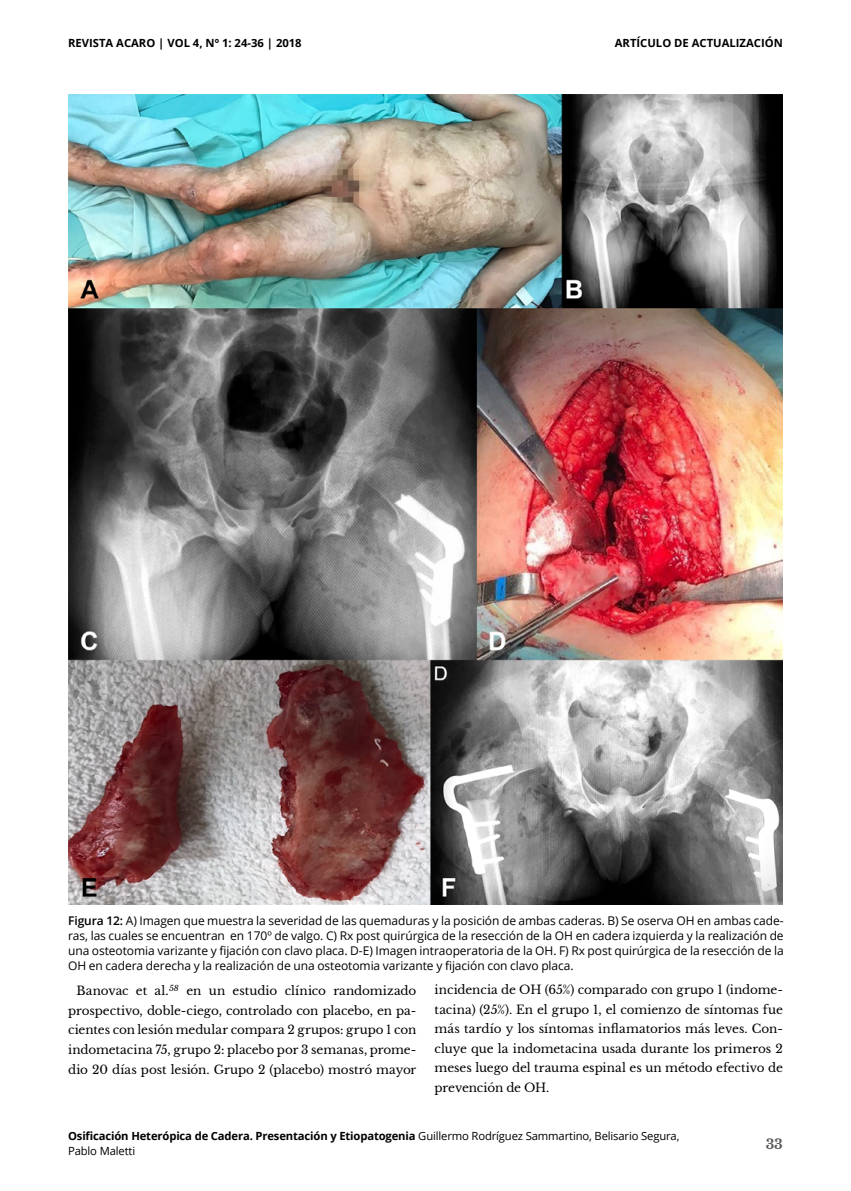
<style>
.page{position:relative;width:851px;height:1191px;background:#fff}
.page>*{position:absolute;margin:0;border:0;box-sizing:border-box;transform-origin:0 0}
.t1{font:700 13.5px "Libre Baskerville";color:#575757}
.t2{font:12px/19.5px "Libre Baskerville";letter-spacing:-.01em;color:#000;text-align:justify}
.t3{font:12px/15px "Open Sans";letter-spacing:-.005em;color:#000;text-align:justify}
.t4{font:11.25px/15px "Open Sans";letter-spacing:-.015em;color:#000}
.t5{font:700 11.25px "Open Sans";color:#000}
.s1{font-weight:600}
.s2{font-weight:700}
</style>
<div class="page">
<img style="left:68px;top:95px;width:714px;height:809px">
<p class="t5" style="left:68px;top:34px;width:235px">REVISTA ACARO | VOL 4, Nº 1: 24-36 | 2018</p>
<p class="t5" style="left:614px;top:34px;width:169px">ARTÍCULO DE ACTUALIZACIÓN</p>
<p class="t3" style="left:68px;top:913px;width:717px"><span class="s1">Figura 12:</span> A) Imagen que muestra la severidad de las quemaduras y la posición de ambas caderas. B) Se oserva OH en ambas cade&shy;ras, las cuales se encuentran en 170º de valgo. C) Rx post quirúrgica de la resección de la OH en cadera izquierda y la realización de una osteotomia varizante y fijación con clavo placa. D-E) Imagen intraoperatoria de la OH. F) Rx post quirúrgica de la resección de la OH en cadera derecha y la realización de una osteotomia varizante y fijación con clavo placa.</p>
<p class="t2" style="left:68px;top:981px;width:350px;text-indent:9px">Banovac et al.<sup>58</sup> en un estudio clínico randomizado prospectivo, doble-ciego, controlado con placebo, en pa&shy;cientes con lesión medular compara 2 grupos: grupo 1 con indometacina 75, grupo 2: placebo por 3 semanas, prome&shy;dio 20 días post lesión. Grupo 2 (placebo) mostró mayor</p>
<p class="t2" style="left:434px;top:980px;width:350px">incidencia de OH (65%) comparado con grupo 1 (indome&shy;tacina) (25%). En el grupo 1, el comienzo de síntomas fue más tardío y los síntomas inflamatorios más leves. Con&shy;cluye que la indometacina usada durante los primeros 2 meses luego del trauma espinal es un método efectivo de prevención de OH.</p>
<p class="t4" style="left:68px;top:1128px;width:612px"><span class="s2">Osificación Heterópica de Cadera. Presentación y Etiopatogenia</span> Guillermo Rodríguez Sammartino, Belisario Segura,<br>Pablo Maletti</p>
<p class="t1" style="left:765px;top:1136px;width:19px">33</p>
</div>
